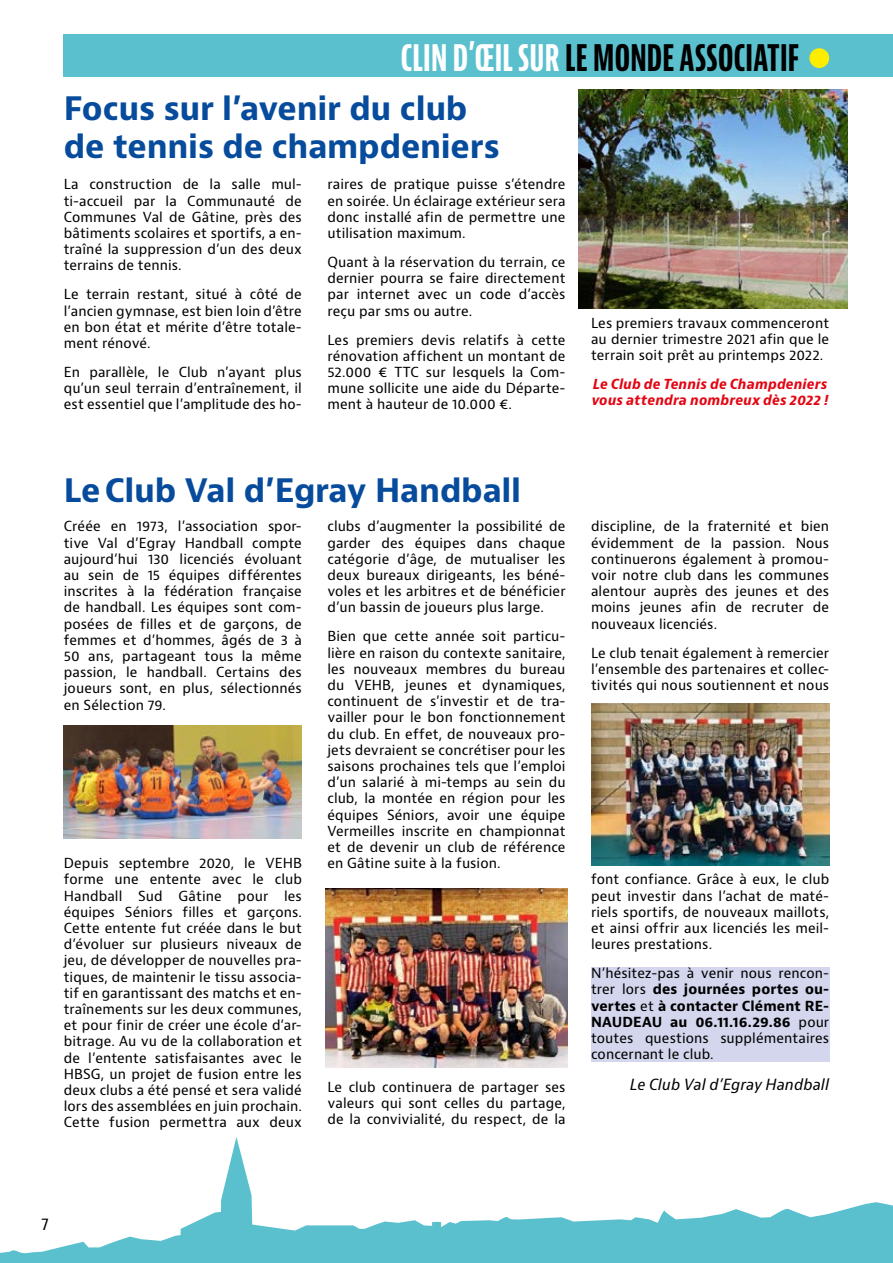
<style>
.page{position:relative;width:893px;height:1263px;background:#fff}
.page>*{position:absolute;margin:0;border:0;box-sizing:border-box;transform-origin:0 0}
.t1{font:700 extra-condensed 39px "Bernino Sans";letter-spacing:-.01em;color:#000}
.t2{font:700 31.5px/37.8px "Bernino Sans";letter-spacing:-.01em;color:#064b9c}
.t3{font:condensed 16.5px "Bernina Sans";color:#000}
.t4{font:italic 15px "Bernino Sans";letter-spacing:-.005em;color:#000}
.t5{font:13.5px/16.2px "Bernino Sans";letter-spacing:.005em;color:#000;text-align:justify}
.t6{font:italic 700 13.5px/16.2px "Bernino Sans";letter-spacing:.005em;color:#e30613}
.s1{color:#fff}
.s2{font-weight:700}
</style>
<div class="page">
<svg style="left:0;top:1137px;width:893px;height:126px"></svg>
<div style="left:64px;top:34px;width:829px;height:43px;background:#5ac0ce"></div>
<div style="left:809px;top:48px;width:20px;height:20px;background:#ffed00;border-radius:50%"></div>
<div style="left:591px;top:967px;width:238px;height:95px;background:#d3d6ed"></div>
<img style="left:578px;top:89px;width:269px;height:219px">
<img style="left:64px;top:725px;width:238px;height:114px">
<img style="left:326px;top:889px;width:241px;height:178px">
<img style="left:591px;top:703px;width:238px;height:162px">
<h1 class="t1" style="left:401px;top:34px;width:401px"><span class="s1">CLIN D’ŒIL SUR</span> LE MONDE ASSOCIATIF</h1>
<h2 class="t2" style="left:64px;top:91px;width:438px">Focus sur l’avenir du club de tennis de champdeniers</h2>
<p class="t5" style="left:64px;top:177px;width:240px">La construction de la salle mul&shy;ti-accueil par la Communauté de Communes Val de Gâtine, près des bâtiments scolaires et sportifs, a en&shy;traîné la suppression d’un des deux terrains de tennis.</p>
<p class="t5" style="left:64px;top:287px;width:240px">Le terrain restant, situé à côté de l’ancien gymnase, est bien loin d’être en bon état et mérite d’être totale&shy;ment rénové.</p>
<p class="t5" style="left:64px;top:364px;width:240px">En parallèle, le Club n’ayant plus qu’un seul terrain d’entraînement, il est essentiel que l’amplitude des ho-</p>
<p class="t5" style="left:327px;top:177px;width:240px">raires de pratique puisse s’étendre en soirée. Un éclairage extérieur sera donc installé afin de permettre une utilisation maximum.</p>
<p class="t5" style="left:327px;top:254px;width:240px">Quant à la réservation du terrain, ce dernier pourra se faire directement par internet avec un code d’accès reçu par sms ou autre.</p>
<p class="t5" style="left:327px;top:332px;width:240px">Les premiers devis relatifs à cette rénovation affichent un montant de 52.000 € TTC sur lesquels la Com&shy;mune sollicite une aide du Départe&shy;ment à hauteur de 10.000 €.</p>
<p class="t5" style="left:591px;top:315px;width:240px">Les premiers travaux commenceront au dernier trimestre 2021 afin que le terrain soit prêt au printemps 2022.</p>
<p class="t6" style="left:592px;top:376px;width:238px">Le Club de Tennis de Champdeniers vous attendra nombreux dès 2022 !</p>
<h2 class="t2" style="left:64px;top:473px;width:459px">LeClub Val d’Egray Handball</h2>
<p class="t5" style="left:64px;top:519px;width:240px">Créée en 1973, l’association spor&shy;tive Val d’Egray Handball compte aujourd’hui 130 licenciés évoluant au sein de 15 équipes différentes inscrites à la fédération française de handball. Les équipes sont com&shy;posées de filles et de garçons, de femmes et d’hommes, âgés de 3 à 50 ans, partageant tous la même passion, le handball. Certains des joueurs sont, en plus, sélectionnés en Sélection 79.</p>
<p class="t5" style="left:327px;top:519px;width:240px">clubs d’augmenter la possibilité de garder des équipes dans chaque catégorie d’âge, de mutualiser les deux bureaux dirigeants, les béné&shy;voles et les arbitres et de bénéficier d’un bassin de joueurs plus large.</p>
<p class="t5" style="left:327px;top:628px;width:240px">Bien que cette année soit particu&shy;lière en raison du contexte sanitaire, les nouveaux membres du bureau du VEHB, jeunes et dynamiques, continuent de s’investir et de tra&shy;vailler pour le bon fonctionnement du club. En effet, de nouveaux pro&shy;jets devraient se concrétiser pour les saisons prochaines tels que l’emploi d’un salarié à mi-temps au sein du club, la montée en région pour les équipes Séniors, avoir une équipe Vermeilles inscrite en championnat et de devenir un club de référence en Gâtine suite à la fusion.</p>
<p class="t5" style="left:64px;top:855px;width:240px">Depuis septembre 2020, le VEHB forme une entente avec le club Handball Sud Gâtine pour les équipes Séniors filles et garçons.<br>Cette entente fut créée dans le but d’évoluer sur plusieurs niveaux de jeu, de développer de nouvelles pra&shy;tiques, de maintenir le tissu associa&shy;tif en garantissant des matchs et en&shy;traînements sur les deux communes, et pour finir de créer une école d’ar&shy;bitrage. Au vu de la collaboration et de l’entente satisfaisantes avec le HBSG, un projet de fusion entre les deux clubs a été pensé et sera validé lors des assemblées en juin prochain.<br>Cette fusion permettra aux deux</p>
<p class="t5" style="left:327px;top:1079px;width:240px">Le club continuera de partager ses valeurs qui sont celles du partage, de la convivialité, du respect, de la</p>
<p class="t5" style="left:591px;top:519px;width:240px">discipline, de la fraternité et bien évidemment de la passion. Nous continuerons également à promou&shy;voir notre club dans les communes alentour auprès des jeunes et des moins jeunes afin de recruter de nouveaux licenciés.</p>
<p class="t5" style="left:591px;top:645px;width:240px">Le club tenait également à remercier l’ensemble des partenaires et collec&shy;tivités qui nous soutiennent et nous</p>
<p class="t5" style="left:591px;top:871px;width:240px">font confiance. Grâce à eux, le club peut investir dans l’achat de maté&shy;riels sportifs, de nouveaux maillots, et ainsi offrir aux licenciés les meil&shy;leures prestations.</p>
<p class="t5" style="left:591px;top:965px;width:240px">N’hésitez-pas à venir nous rencon&shy;trer lors <span class="s2">des journées portes ou&shy;vertes</span> et <span class="s2">à contacter Clément RE-NAUDEAU au 06.11.16.29.86</span> pour toutes questions supplémentaires concernant le club.</p>
<p class="t4" style="left:630px;top:1074px;width:201px">Le Club Val d’Egray Handball</p>
<p class="t3" style="left:41px;top:1213px;width:9px">7</p>
</div>
